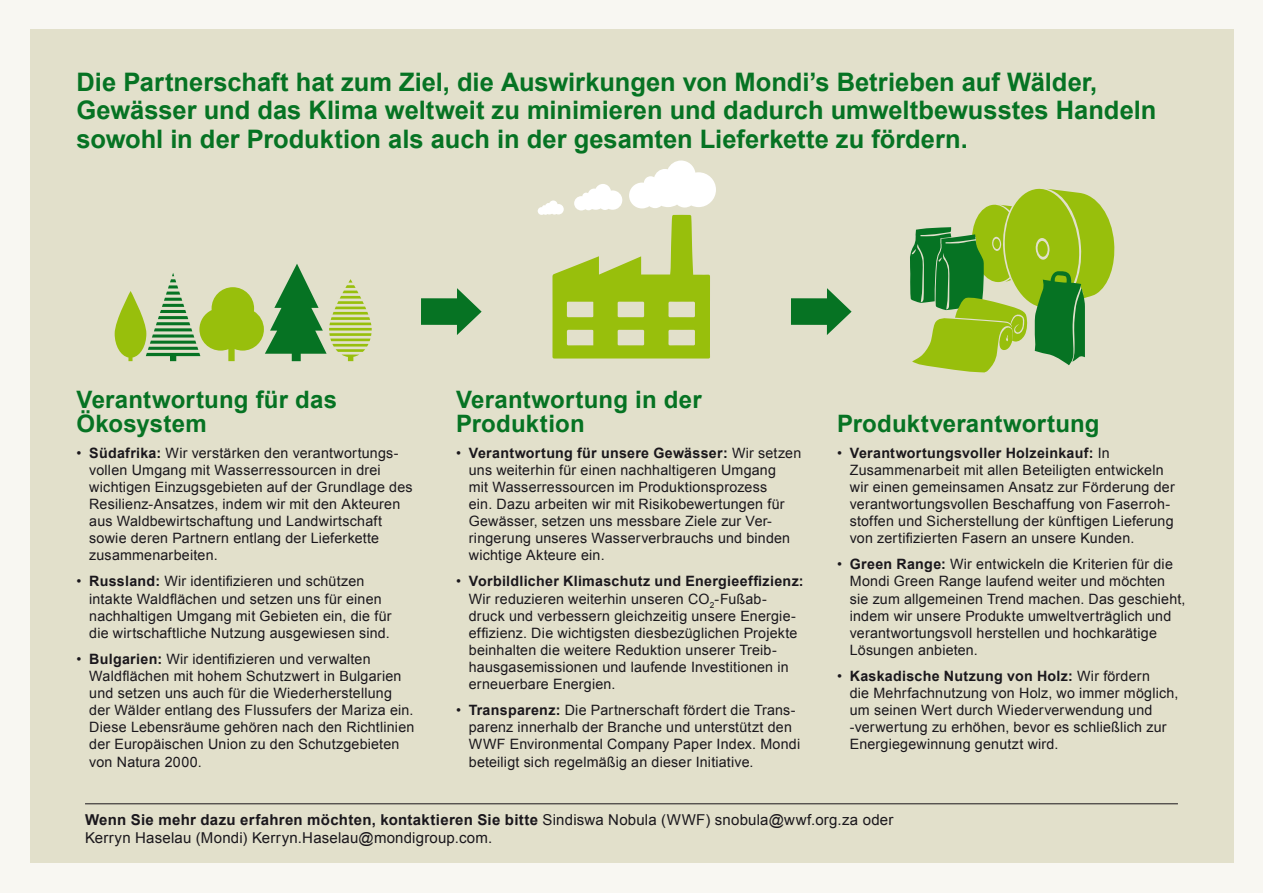
<style>
.page{position:relative;width:1263px;height:893px;background:#f8f7f2}
.page>*{position:absolute;margin:0;border:0;box-sizing:border-box;transform-origin:0 0}
.t1{font:700 25.5px/28.5px "Arial";color:#067323}
.t2{font:700 24px/24px "Arial";letter-spacing:.01em;color:#067323}
.t3{font:15px/18px "Arial";letter-spacing:.015em;color:#1a171c}
.t4{font:14.25px/17.1px "Arial";letter-spacing:.015em;color:#1a171c}
.s1{font-weight:700}
</style>
<div class="page">
<div style="left:30px;top:30px;width:1203px;height:833px;background:#e2e0cb"></div>
<svg style="left:115px;top:264px;width:257px;height:97px"></svg>
<svg style="left:538px;top:161px;width:178px;height:198px"></svg>
<div style="left:791px;top:298px;width:38px;height:27px;background:#067323"></div>
<svg style="left:827px;top:288px;width:24px;height:47px"></svg>
<div style="left:421px;top:298px;width:38px;height:27px;background:#067323"></div>
<svg style="left:457px;top:288px;width:25px;height:47px"></svg>
<hr style="left:85px;top:803px;width:1093px;height:1px;background:#1a171c">
<svg style="left:910px;top:188px;width:205px;height:185px"></svg>
<p class="t1" style="left:77px;top:68px;width:1081px">Die Partnerschaft hat zum Ziel, die Auswirkungen von Mondi’s Betrieben auf Wälder,<br>Gewässer und das Klima weltweit zu minimieren und dadurch umweltbewusstes Handeln sowohl in der Produktion als auch in der gesamten Lieferkette zu fördern.</p>
<h2 class="t2" style="left:77px;top:388px;width:262px">Verantwortung für das<br>Ökosystem</h2>
<p class="t4" style="left:89px;top:444px;width:325px;text-indent:-13px">• <span class="s1">Südafrika:</span> Wir verstärken den verantwortungs&shy;vollen Umgang mit Wasserressourcen in drei wichtigen Einzugsgebieten auf der Grundlage des Resilienz-Ansatzes, indem wir mit den Akteuren aus Waldbewirtschaftung und Landwirtschaft sowie deren Partnern entlang der Lieferkette zusammenarbeiten.</p>
<p class="t4" style="left:89px;top:573px;width:304px;text-indent:-13px">• <span class="s1">Russland:</span> Wir identifizieren und schützen intakte Waldflächen und setzen uns für einen nachhaltigen Umgang mit Gebieten ein, die für die wirtschaftliche Nutzung ausgewiesen sind.</p>
<p class="t4" style="left:89px;top:650px;width:327px;text-indent:-13px">• <span class="s1">Bulgarien:</span> Wir identifizieren und verwalten Waldflächen mit hohem Schutzwert in Bulgarien und setzen uns auch für die Wiederherstellung der Wälder entlang des Flussufers der Mariza ein.<br>Diese Lebensräume gehören nach den Richtlinien der Europäischen Union zu den Schutzgebieten von Natura 2000.</p>
<h2 class="t2" style="left:456px;top:388px;width:247px">Verantwortung in der<br>Produktion</h2>
<p class="t4" style="left:469px;top:444px;width:334px;text-indent:-13px">• <span class="s1">Verantwortung für unsere Gewässer:</span> Wir setzen uns weiterhin für einen nachhaltigeren Umgang<br>mit Wasserressourcen im Produktionsprozess<br>ein. Dazu arbeiten wir mit Risikobewertungen für Gewässer, setzen uns messbare Ziele zur Ver&shy;ringerung unseres Wasserverbrauchs und binden wichtige Akteure ein.</p>
<p class="t4" style="left:469px;top:573px;width:336px;text-indent:-13px">• <span class="s1">Vorbildlicher Klimaschutz und Energieeffizienz:<br></span>Wir reduzieren weiterhin unseren CO<sub>2</sub>-Fußab&shy;druck und verbessern gleichzeitig unsere Energie&shy;effizienz. Die wichtigsten diesbezüglichen Projekte beinhalten die weitere Reduktion unserer Treib&shy;hausgasemissionen und laufende Investitionen in erneuerbare Energien.</p>
<p class="t4" style="left:469px;top:702px;width:333px;text-indent:-13px">• <span class="s1">Transparenz:</span> Die Partnerschaft fördert die Trans&shy;parenz innerhalb der Branche und unterstützt den WWF Environmental Company Paper Index. Mondi beteiligt sich regelmäßig an dieser Initiative.</p>
<h2 class="t2" style="left:837px;top:412px;width:264px">Produktverantwortung</h2>
<p class="t4" style="left:850px;top:444px;width:326px;text-indent:-13px">• <span class="s1">Verantwortungsvoller Holzeinkauf:</span> In Zusammenarbeit mit allen Beteiligten entwickeln wir einen gemeinsamen Ansatz zur Förderung der verantwortungsvollen Beschaffung von Faserroh&shy;stoffen und Sicherstellung der künftigen Lieferung von zertifizierten Fasern an unsere Kunden.</p>
<p class="t4" style="left:850px;top:556px;width:337px;text-indent:-13px">• <span class="s1">Green Range:</span> Wir entwickeln die Kriterien für die Mondi Green Range laufend weiter und möchten sie zum allgemeinen Trend machen. Das geschieht, indem wir unsere Produkte umweltverträglich und verantwortungsvoll herstellen und hochkarätige Lösungen anbieten.</p>
<p class="t4" style="left:850px;top:668px;width:330px;text-indent:-13px">• <span class="s1">Kaskadische Nutzung von Holz:</span> Wir fördern<br>die Mehrfachnutzung von Holz, wo immer möglich, um seinen Wert durch Wiederverwendung und -verwertung zu erhöhen, bevor es schließlich zur Energiegewinnung genutzt wird.</p>
<p class="t3" style="left:85px;top:811px;width:810px"><span class="s1">Wenn Sie mehr dazu erfahren möchten, kontaktieren Sie bitte</span> Sindiswa Nobula (WWF) snobula@wwf.org.za oder<br>Kerryn Haselau (Mondi) Kerryn.Haselau@mondigroup.com.</p>
</div>
